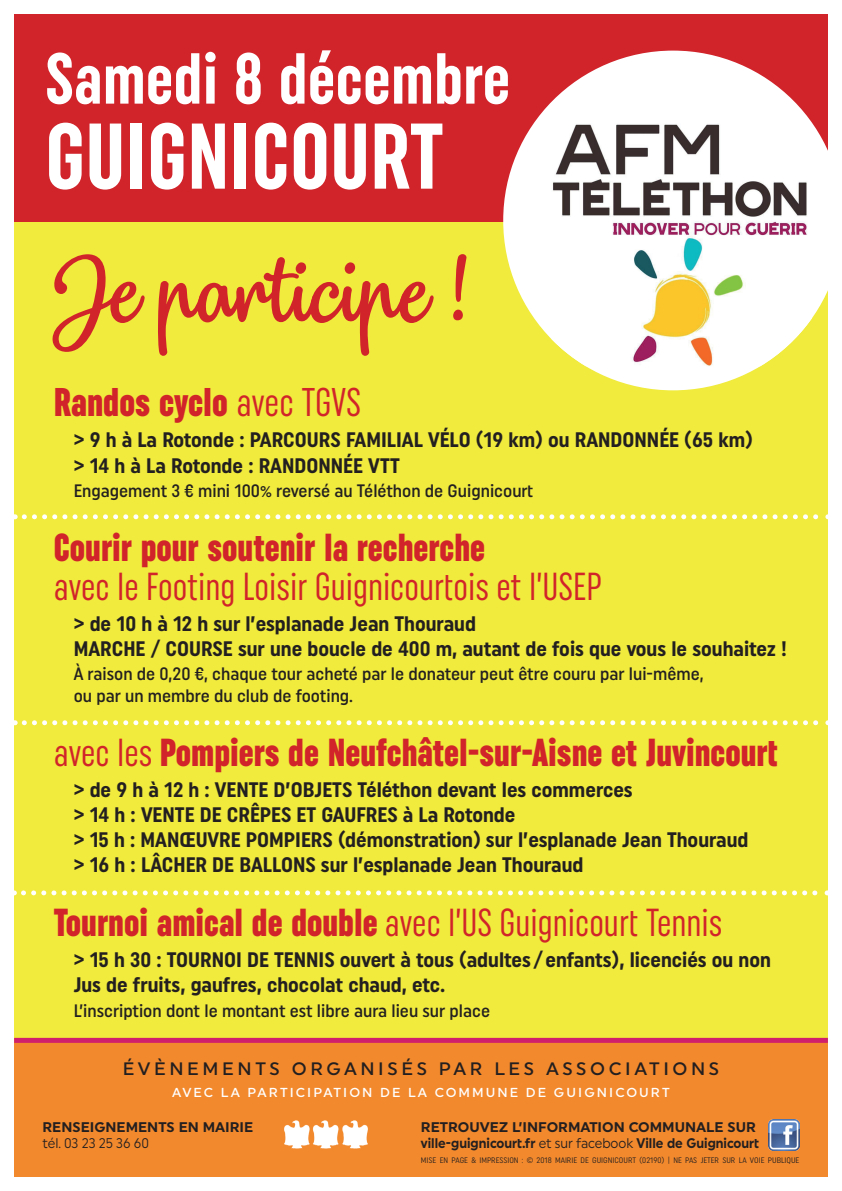
<style>
.page{position:relative;width:842px;height:1191px;background:#fff}
.page>*{position:absolute;margin:0;border:0;box-sizing:border-box;transform-origin:0 0}
.t1{font:700 extra-condensed 93px "Uniform";color:#fff}
.t2{font:87px "Dulcelin";color:#d1232a}
.t3{font:700 extra-condensed 72px "Uniform";color:#fff}
.t4{font:900 extra-condensed 40px "Uniform";color:#d1232a}
.t5{font:extra-condensed 39px "Uniform";color:#d1232a}
.t6{font:900 extra-condensed 39px "Uniform";color:#d1232a}
.t7{font:700 21px/25.2px "Uniform Condensed";color:#231f20}
.t8{font:500 18px/21.6px "Uniform Condensed";color:#231f20}
.t9{font:500 18px "Uniform";letter-spacing:.2em;color:#231f20}
.t10{font:700 14px/16.8px "Uniform";color:#231f20}
.t11{font:14px "Uniform";color:#231f20;scale:.9 1}
.t12{font:500 13px "Uniform";letter-spacing:.16em;color:#fff}
.t13{font:8px "Uniform Condensed";color:#231f20}
.s1{font-weight:400}
.s2{font-weight:900}
</style>
<div class="page">
<div style="left:14px;top:14px;width:814px;height:1162px;background:#f0eb3d"></div>
<div style="left:14px;top:1037px;width:814px;height:139px;background:#f2892d"></div>
<img style="left:768px;top:1119px;width:31px;height:31px">
<img style="left:284px;top:1120px;width:84px;height:28px">
<div style="left:14px;top:14px;width:814px;height:207px;background:#d1232a"></div>
<div style="left:14px;top:1037px;width:814px;height:5px;background:#d01f6b"></div>
<svg style="left:503px;top:51px;width:325px;height:339px;fill:#fff"></svg>
<img style="left:551px;top:123px;width:261px;height:243px">
<svg style="left:52px;top:254px;width:92px;height:98px"></svg>
<svg style="left:158px;top:257px;width:275px;height:99px"></svg>
<svg style="left:453px;top:254px;width:14px;height:67px"></svg>
<svg style="left:24px;top:514px;width:804px;height:5px"></svg>
<svg style="left:24px;top:720px;width:804px;height:5px"></svg>
<svg style="left:23px;top:890px;width:805px;height:5px"></svg>
<h3 class="t3" style="left:45px;top:37px;width:466px">Samedi 8 décembre</h3>
<h1 class="t1" style="left:45px;top:103px;width:399px">GUIGNICOURT</h1>
<h2 class="t2" style="left:54px;top:237px;width:419px">Je participe !</h2>
<h3 class="t4" style="left:54px;top:379px;width:309px">Randos cyclo <span class="s1">avec TGVS</span></h3>
<p class="t7" style="left:74px;top:427px;width:681px">&gt; 9 h à La Rotonde : parcours familial vélo (19 km) ou randonnée (65 km) &gt; 14 h à La Rotonde : randonnée VTT</p>
<p class="t8" style="left:74px;top:479px;width:461px">Engagement 3 € mini 100% reversé au Téléthon de Guignicourt</p>
<h3 class="t6" style="left:54px;top:525px;width:433px">Courir pour soutenir la recherche</h3>
<h3 class="t5" style="left:54px;top:563px;width:550px">avec le Footing Loisir Guignicourtois et l’USEP</h3>
<p class="t7" style="left:74px;top:610px;width:715px">&gt; de 10 h à 12 h sur l’esplanade Jean Thouraud<br>Marche / course sur une boucle de 400 m, autant de fois que vous le souhaitez !</p>
<p class="t8" style="left:74px;top:663px;width:631px">À raison de 0,20 €, chaque tour acheté par le donateur peut être couru par lui-même, ou par un membre du club de footing.</p>
<h3 class="t6" style="left:54px;top:730px;width:726px"><span class="s1">avec les</span> Pompiers de Neufchâtel-sur-Aisne et Juvincourt</h3>
<p class="t7" style="left:74px;top:776px;width:676px">&gt; de 9 h à 12 h : vente d’objets Téléthon devant les commerces<br>&gt; 14 h : vente de crêpes et gaufres à La Rotonde<br>&gt; 15 h : manœuvre pompiers (démonstration) sur l’esplanade Jean Thouraud &gt; 16 h : lâcher de ballons sur l’esplanade Jean Thouraud</p>
<h3 class="t5" style="left:54px;top:900px;width:670px"><span class="s2">Tournoi amical de double</span> avec l’US Guignicourt Tennis</h3>
<p class="t7" style="left:74px;top:946px;width:699px">&gt; 15 h 30 : tournoi de tennis ouvert à tous (adultes /enfants), licenciés ou non<br>Jus de fruits, gaufres, chocolat chaud, etc.</p>
<p class="t8" style="left:74px;top:999px;width:418px">L’inscription dont le montant est libre aura lieu sur place</p>
<p class="t9" style="left:123px;top:1058px;width:346px">ÉVÈNEMENTS ORGAN ISÉS PAR</p>
<p class="t9" style="left:494px;top:1058px;width:226px">LES ASSOCIATIO NS</p>
<p class="t12" style="left:172px;top:1084px;width:499px">AVEC LA PARTI CI PATIO N DE LA COMMUNE DE GUIG NI COURT</p>
<p class="t10" style="left:43px;top:1118px;width:212px">RENSEIGNEMENTS EN MAIRIE</p>
<p class="t11" style="left:43px;top:1135px;width:120px">tél. 03 23 25 36 60</p>
<p class="t10" style="left:421px;top:1118px;width:340px">RETROUVEZ L’INFORMATION COMMUNALE SUR ville-guignicourt.fr <span class="s1">et sur facebook</span> Ville de Guignicourt</p>
<p class="t13" style="left:421px;top:1155px;width:79px">MISE EN PAGE &amp; I MPRESSI</p>
<p class="t13" style="left:509px;top:1155px;width:291px">ON : © 2018 MAI RIE DE GUIGNI COURT (02190) | NE PAS JETER SUR LA VOIE PUBLIQUE</p>
</div>
